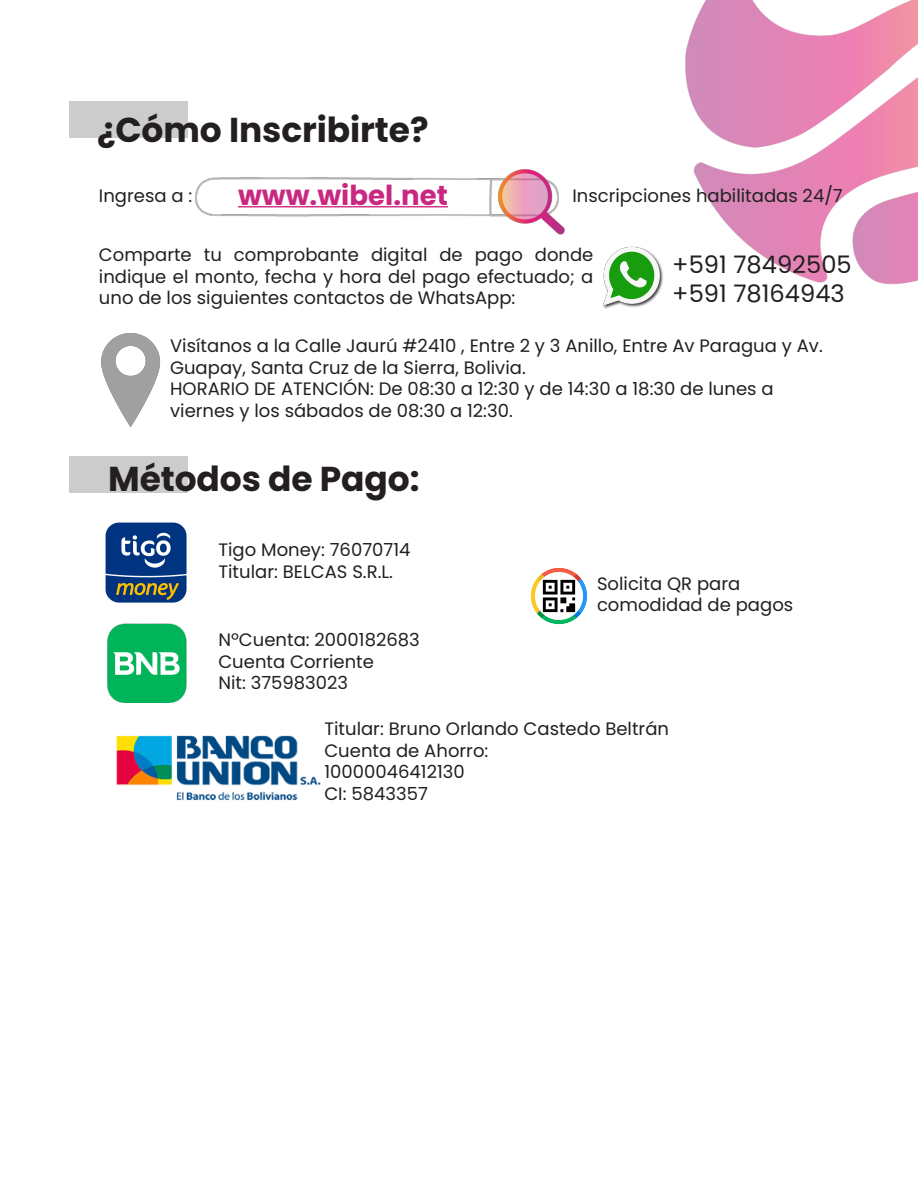
<style>
.page{position:relative;width:918px;height:1188px;background:#fff}
.page>*{position:absolute;margin:0;border:0;box-sizing:border-box;transform-origin:0 0}
.t1{font:700 34.5px "Poppins";letter-spacing:-.005em;color:#231f20}
.t2{font:700 27.6px "Poppins";color:#c92881}
.t3{font:24.15px/29px "Poppins";color:#231f20}
.t4{font:18px/21.6px "Poppins";color:#231f20}
</style>
<div class="page">
<img style="left:685px;top:0;width:233px;height:285px">
<img style="left:101px;top:333px;width:60px;height:94px">
<div style="left:69px;top:101px;width:119px;height:37px;background:#ccc"></div>
<img style="left:602px;top:246px;width:61px;height:63px">
<img style="left:195px;top:169px;width:370px;height:66px">
<hr style="left:238px;top:206px;width:210px;height:1px;background:#c92881">
<div style="left:69px;top:456px;width:119px;height:37px;background:#ccc"></div>
<img style="left:116px;top:735px;width:205px;height:66px">
<img style="left:108px;top:623px;width:79px;height:80px">
<img style="left:105px;top:522px;width:82px;height:81px">
<img style="left:530px;top:567px;width:58px;height:58px">
<h1 class="t1" style="left:97px;top:110px;width:333px">¿Cómo Inscribirte?</h1>
<h2 class="t2" style="left:238px;top:179px;width:211px">www.wibel.net</h2>
<p class="t4" style="left:99px;top:185px;width:95px">Ingresa a :</p>
<p class="t4" style="left:572px;top:185px;width:272px">Inscripciones habilitadas 24/7</p>
<p class="t4" style="left:99px;top:244px;width:496px;text-align:justify">Comparte tu comprobante digital de pago donde indique el monto, fecha y hora del pago efectuado; a uno de los siguientes contactos de WhatsApp:</p>
<h3 class="t3" style="left:672px;top:250px;width:181px">+591 78492505 +591 78164943</h3>
<p class="t4" style="left:170px;top:335px;width:654px">Visítanos a la Calle Jaurú #2410 , Entre 2 y 3 Anillo, Entre Av Paragua y Av.<br>Guapay, Santa Cruz de la Sierra, Bolivia.<br>HORARIO DE ATENCIÓN: De 08:30 a 12:30 y de 14:30 a 18:30 de lunes a viernes y los sábados de 08:30 a 12:30.</p>
<h1 class="t1" style="left:108px;top:459px;width:313px">Métodos de Pago:</h1>
<p class="t4" style="left:218px;top:539px;width:194px">Tigo Money: 76070714<br>Titular: BELCAS S.R.L.</p>
<p class="t4" style="left:597px;top:573px;width:198px">Solicita QR para comodidad de pagos</p>
<p class="t4" style="left:218px;top:629px;width:203px">NºCuenta: 2000182683<br>Cuenta Corriente<br>Nit: 375983023</p>
<p class="t4" style="left:324px;top:718px;width:346px">Titular: Bruno Orlando Castedo Beltrán<br>Cuenta de Ahorro:<br>10000046412130<br>CI: 5843357</p>
</div>
